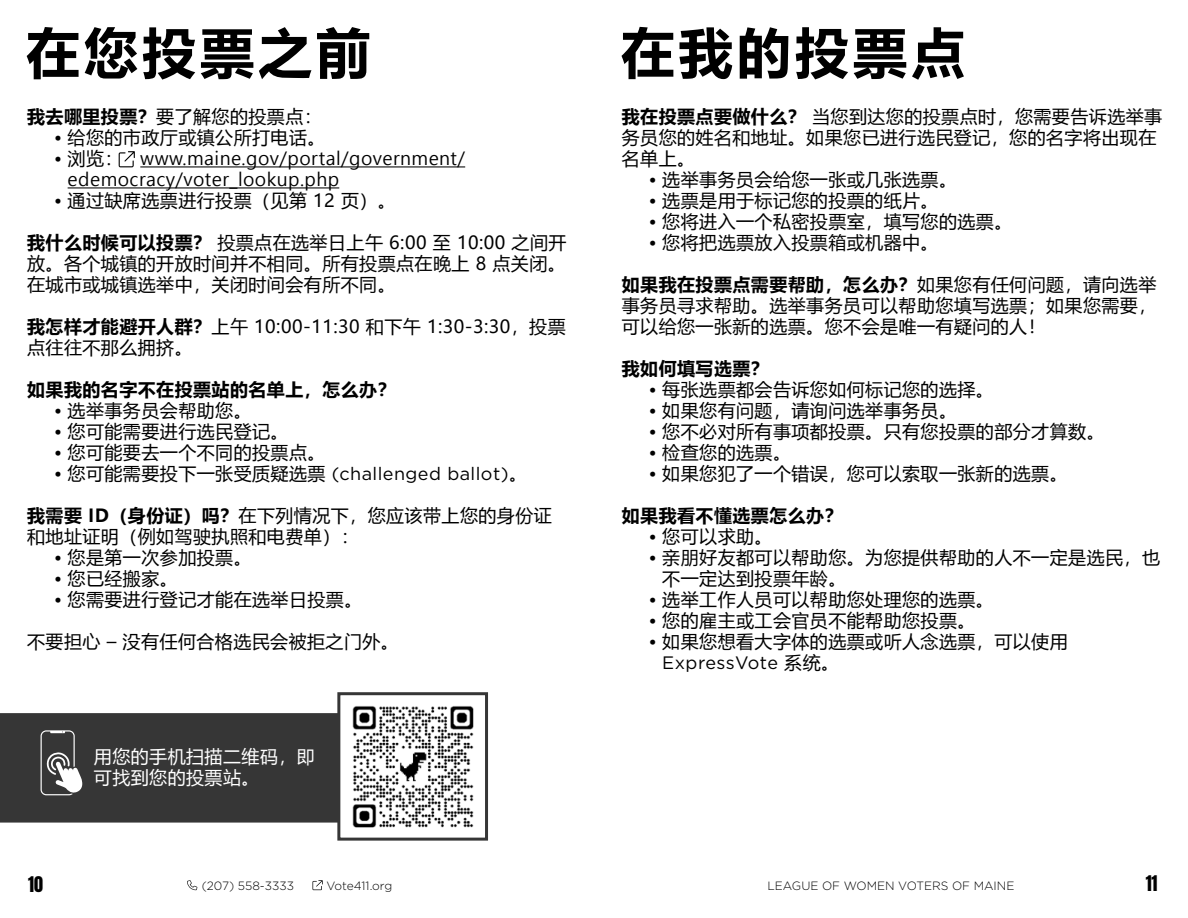
<style>
.page{position:relative;width:1188px;height:918px;background:#fff}
.page>*{position:absolute;margin:0;border:0;box-sizing:border-box;transform-origin:0 0}
.t1{font:700 54px "Microsoft Ya Hei";letter-spacing:.075em;color:#000}
.t2{font:18px/21px "Microsoft Ya Hei";letter-spacing:.025em;color:#000}
.t3{font:18px/21px "Microsoft Jheng Hei";letter-spacing:.025em;color:#000}
.t4{font:18px "Gotham";letter-spacing:.025em;color:#000}
.t5{font:700 18px "Microsoft Ya Hei";letter-spacing:.025em;color:#000}
.t6{font:18px/21px "Microsoft Ya Hei";letter-spacing:.025em;color:#fff}
.t7{font:18px "Anton";color:#000}
.t8{font:300 12px "Gotham";color:#000}
.s1{font-weight:700}
.s2{font-family:"Microsoft Ya Hei"}
</style>
<div class="page">
<svg style="left:187px;top:880px;width:10px;height:10px"></svg>
<svg style="left:312px;top:880px;width:11px;height:10px"></svg>
<hr style="left:140px;top:166px;width:325px;height:1px;background:#000">
<hr style="left:68px;top:187px;width:271px;height:1px;background:#000">
<div style="left:0;top:713px;width:337px;height:110px;background:#363636"></div>
<img style="left:352px;top:706px;width:122px;height:122px">
<div style="left:337px;top:692px;width:151px;height:149px;border:3px solid #363636"></div>
<svg style="left:41px;top:730px;width:43px;height:65px"></svg>
<svg style="left:119px;top:151px;width:16px;height:16px"></svg>
<h1 class="t1" style="left:26px;top:15px;width:346px">在您投票之前</h1>
<p class="t2" style="left:27px;top:106px;width:296px"><span class="s1">我去哪里投票？</span>要了解您的投票点：</p>
<p class="t2" style="left:54px;top:127px;width:273px">• 给您的市政厅或镇公所打电话。</p>
<p class="t3" style="left:68px;top:148px;width:399px;text-indent:-14px"><span class="s2">• 浏览：</span> www.maine.gov/portal/government/ edemocracy/voter_lookup.php</p>
<p class="t2" style="left:54px;top:190px;width:343px">• 通过缺席选票进行投票（见第 12 页）。</p>
<p class="t2" style="left:27px;top:232px;width:541px;text-align:justify"><span class="s1">我什么时候可以投票？</span> 投票点在选举日上午 6:00 至 10:00 之间开放。各个城镇的开放时间并不相同。所有投票点在晚上 8 点关闭。在城市或城镇选举中，关闭时间会有所不同。</p>
<p class="t2" style="left:27px;top:316px;width:540px"><span class="s1">我怎样才能避开人群？</span>上午 10:00-11:30 和下午 1:30-3:30，投票点往往不那么拥挤。</p>
<p class="t5" style="left:27px;top:377px;width:370px">如果我的名字不在投票站的名单上，怎么办？</p>
<p class="t2" style="left:54px;top:400px;width:199px">• 选举事务员会帮助您。</p>
<p class="t2" style="left:54px;top:421px;width:236px">• 您可能需要进行选民登记。</p>
<p class="t2" style="left:54px;top:442px;width:273px">• 您可能要去一个不同的投票点。</p>
<p class="t4" style="left:54px;top:463px;width:474px"><span class="s2">• 您可能需要投下一张受质疑选票</span> (challenged ballot)<span class="s2">。</span></p>
<p class="t2" style="left:27px;top:505px;width:526px"><span class="s1">我需要 ID（身份证）吗？</span>在下列情况下，您应该带上您的身份证和地址证明（例如驾驶执照和电费单）：</p>
<p class="t2" style="left:54px;top:547px;width:199px">• 您是第一次参加投票。</p>
<p class="t2" style="left:54px;top:568px;width:125px">• 您已经搬家。</p>
<p class="t2" style="left:54px;top:589px;width:310px">• 您需要进行登记才能在选举日投票。</p>
<p class="t2" style="left:27px;top:631px;width:373px">不要担心 – 没有任何合格选民会被拒之门外。</p>
<p class="t6" style="left:94px;top:745px;width:222px">用您的手机扫描二维码，即可找到您的投票站。</p>
<h1 class="t1" style="left:621px;top:15px;width:346px">在我的投票点</h1>
<p class="t2" style="left:622px;top:106px;width:542px"><span class="s1">我在投票点要做什么？</span> 当您到达您的投票点时，您需要告诉选举事务员您的姓名和地址。如果您已进行选民登记，您的名字将出现在名单上。</p>
<p class="t2" style="left:649px;top:169px;width:310px">• 选举事务员会给您一张或几张选票。</p>
<p class="t2" style="left:649px;top:190px;width:291px">• 选票是用于标记您的投票的纸片。</p>
<p class="t2" style="left:649px;top:211px;width:365px">• 您将进入一个私密投票室，填写您的选票。</p>
<p class="t2" style="left:649px;top:232px;width:291px">• 您将把选票放入投票箱或机器中。</p>
<p class="t2" style="left:622px;top:274px;width:536px;text-align:justify"><span class="s1">如果我在投票点需要帮助，怎么办？</span>如果您有任何问题，请向选举事务员寻求帮助。选举事务员可以帮助您填写选票；如果您需要，可以给您一张新的选票。您不会是唯一有疑问的人！</p>
<p class="t5" style="left:622px;top:356px;width:149px">我如何填写选票？</p>
<p class="t2" style="left:649px;top:379px;width:347px">• 每张选票都会告诉您如何标记您的选择。</p>
<p class="t2" style="left:649px;top:400px;width:310px">• 如果您有问题，请询问选举事务员。</p>
<p class="t2" style="left:649px;top:421px;width:457px">• 您不必对所有事项都投票。只有您投票的部分才算数。</p>
<p class="t2" style="left:649px;top:442px;width:144px">• 检查您的选票。</p>
<p class="t2" style="left:649px;top:463px;width:420px">• 如果您犯了一个错误，您可以索取一张新的选票。</p>
<p class="t5" style="left:622px;top:503px;width:222px">如果我看不懂选票怎么办？</p>
<p class="t2" style="left:649px;top:526px;width:125px">• 您可以求助。</p>
<p class="t2" style="left:662px;top:547px;width:499px;text-indent:-14px">• 亲朋好友都可以帮助您。为您提供帮助的人不一定是选民，也不一定达到投票年龄。</p>
<p class="t2" style="left:649px;top:589px;width:347px">• 选举工作人员可以帮助您处理您的选票。</p>
<p class="t2" style="left:649px;top:610px;width:328px">• 您的雇主或工会官员不能帮助您投票。</p>
<p class="t2" style="left:649px;top:631px;width:420px">• 如果您想看大字体的选票或听人念选票，可以使用</p>
<p class="t4" style="left:662px;top:652px;width:178px">ExpressVote <span class="s2">系统。</span></p>
<p class="t7" style="left:28px;top:875px;width:16px">10</p>
<p class="t8" style="left:202px;top:878px;width:94px">(207) 558-3333</p>
<p class="t8" style="left:326px;top:878px;width:67px">Vote411.org</p>
<p class="t8" style="left:768px;top:878px;width:248px">LEAGUE OF WOMEN VOTERS OF MAINE</p>
<p class="t7" style="left:1146px;top:874px;width:13px">11</p>
</div>
